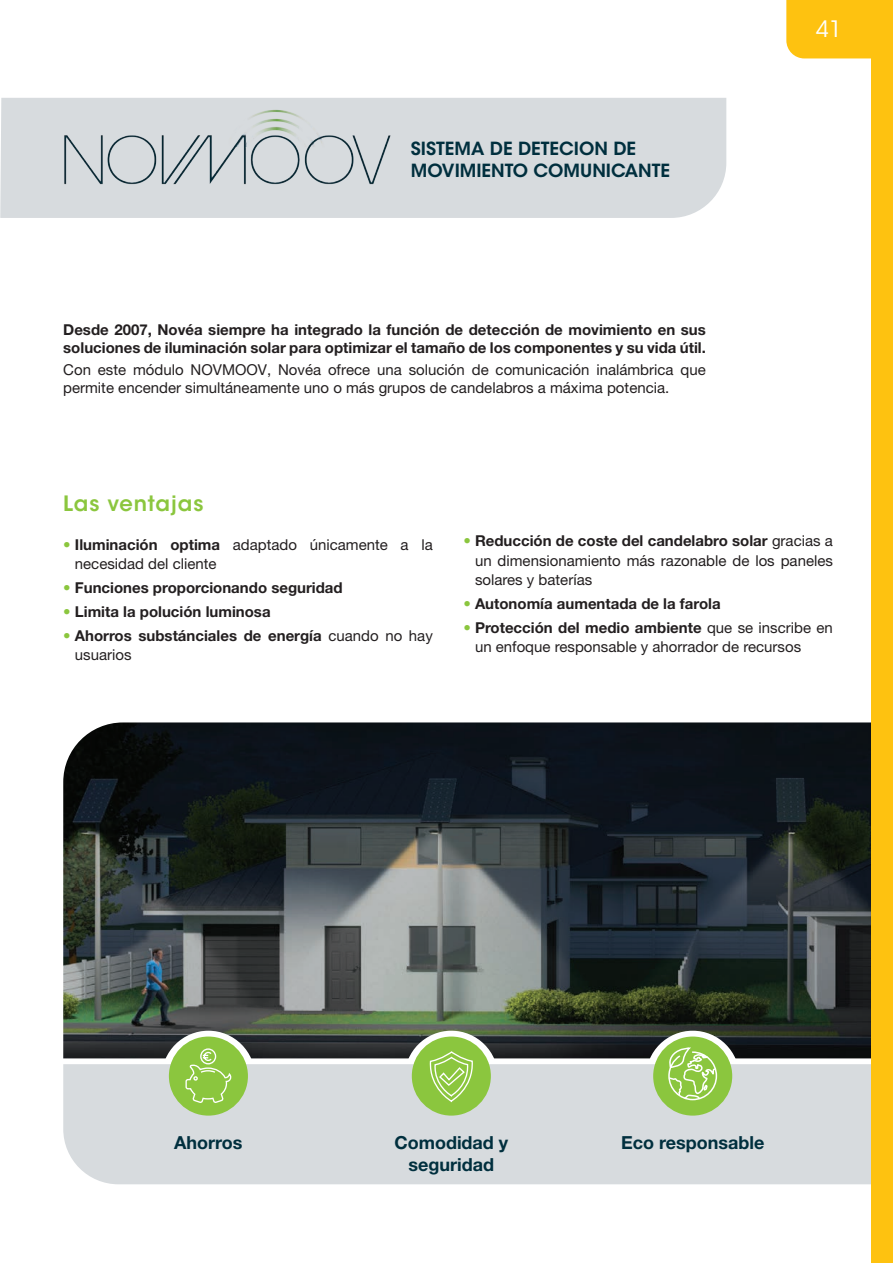
<style>
.page{position:relative;width:893px;height:1263px;background:#fff}
.page>*{position:absolute;margin:0;border:0;box-sizing:border-box;transform-origin:0 0}
.t1{font:22.5px "ITC Avant Garde Std";color:#fff}
.Texte_intro_fr_10_pt{font:600 21px "ITC Avant Garde Std";letter-spacing:.04em;color:#8bc63e}
.Texte_intro_fr_10_pt-2{font:700 18px/21.6px "Helvetica Neue LT Std";color:#002f3e;text-align:center}
.t2{font:600 18px/21.6px "ITC Avant Garde Std";color:#002f3e}
.Texte_intro_fr_10_pt-3{font:700 15px/18px "Helvetica Neue LT Std";color:#231f20}
.Texte_intro_fr_10_pt-4{font:15px/19.5px "Helvetica Neue LT Std";color:#231f20}
.Texte_intro_fr_10_pt-5{font:15px/18px "Helvetica Neue LT Pro";color:#231f20}
.s1{font-family:"Helvetica Neue LT Pro";color:#8bc63e}
.s2{font-weight:700}
.s3{font-family:"Helvetica Neue LT Pro";font-weight:400;color:#8bc63e}
.s4{font-weight:400}
</style>
<div class="page">
<div style="left:0;top:98px;width:726px;height:120px;background:#d7dbde"></div>
<img style="left:63px;top:722px;width:809px;height:336px">
<img style="left:46px;top:103px;width:411px;height:95px">
<div style="left:162px;top:1031px;width:93px;height:93px;background:#fff;border-radius:50%"></div>
<div style="left:405px;top:1031px;width:93px;height:93px;background:#fff;border-radius:50%"></div>
<div style="left:646px;top:1031px;width:93px;height:93px;background:#fff;border-radius:50%"></div>
<div style="left:63px;top:1064px;width:809px;height:120px;background:#d7dbde"></div>
<div style="left:412px;top:1036px;width:79px;height:79px;background:#8bc63e;border-radius:50%"></div>
<svg style="left:429px;top:1051px;width:44px;height:51px"></svg>
<div style="left:653px;top:1036px;width:79px;height:79px;background:#8bc63e;border-radius:50%"></div>
<svg style="left:667px;top:1039px;width:52px;height:62px"></svg>
<div style="left:169px;top:1036px;width:79px;height:79px;background:#8bc63e;border-radius:50%"></div>
<svg style="left:185px;top:1048px;width:47px;height:55px"></svg>
<div style="left:872px;top:0;width:21px;height:1263px;background:#fec210"></div>
<div style="left:786px;top:0;width:86px;height:58px;background:#fec210"></div>
<p class="t2" style="left:411px;top:138px;width:261px">SISTEMA DE DETECION DE<br>MOVIMIENTO COMUNICANTE</p>
<p class="Texte_intro_fr_10_pt-3" style="left:63px;top:321px;width:644px">Desde 2007, Novéa siempre ha integrado la función de detección de movimiento en sus soluciones de iluminación solar para optimizar el tamaño de los componentes y su vida útil.</p>
<p class="Texte_intro_fr_10_pt-5" style="left:63px;top:361px;width:644px">Con este módulo NOVMOOV, Novéa ofrece una solución de comunicación inalámbrica que permite encender simultáneamente uno o más grupos de candelabros a máxima potencia.</p>
<h1 class="t1" style="left:816px;top:15px;width:27px">41</h1>
<p class="Texte_intro_fr_10_pt" style="left:63px;top:490px;width:142px">Las ventajas</p>
<p class="Texte_intro_fr_10_pt-4" style="left:75px;top:534px;width:359px;text-indent:-12px"><span class="s1">•</span> <span class="s2">Iluminación optima</span> adaptado únicamente a la necesidad del cliente</p>
<p class="Texte_intro_fr_10_pt-3" style="left:63px;top:578px;width:281px"><span class="s3">•</span> Funciones proporcionando seguridad</p>
<p class="Texte_intro_fr_10_pt-3" style="left:63px;top:602px;width:209px"><span class="s3">•</span> Limita la polución luminosa</p>
<p class="Texte_intro_fr_10_pt-3" style="left:75px;top:625px;width:359px;line-height:19.5px;text-indent:-12px"><span class="s3">•</span> Ahorros substánciales de energía <span class="s4">cuando no hay usuarios</span></p>
<p class="Texte_intro_fr_10_pt-4" style="left:475px;top:531px;width:359px;text-align:justify;text-indent:-12px"><span class="s1">•</span> <span class="s2">Reducción de coste del candelabro solar</span> gracias a un dimensionamiento más razonable de los paneles solares y baterías</p>
<p class="Texte_intro_fr_10_pt-3" style="left:463px;top:594px;width:259px"><span class="s3">•</span> Autonomía aumentada de la farola</p>
<p class="Texte_intro_fr_10_pt-4" style="left:475px;top:618px;width:359px;text-indent:-12px"><span class="s1">•</span> <span class="s2">Protección del medio ambiente</span> que se inscribe en un enfoque responsable y ahorrador de recursos</p>
<p class="Texte_intro_fr_10_pt-2" style="left:394px;top:1131px;width:115px">Comodidad y seguridad</p>
<p class="Texte_intro_fr_10_pt-2" style="left:174px;top:1131px;width:70px">Ahorros</p>
<p class="Texte_intro_fr_10_pt-2" style="left:621px;top:1131px;width:145px">Eco responsable</p>
</div>
